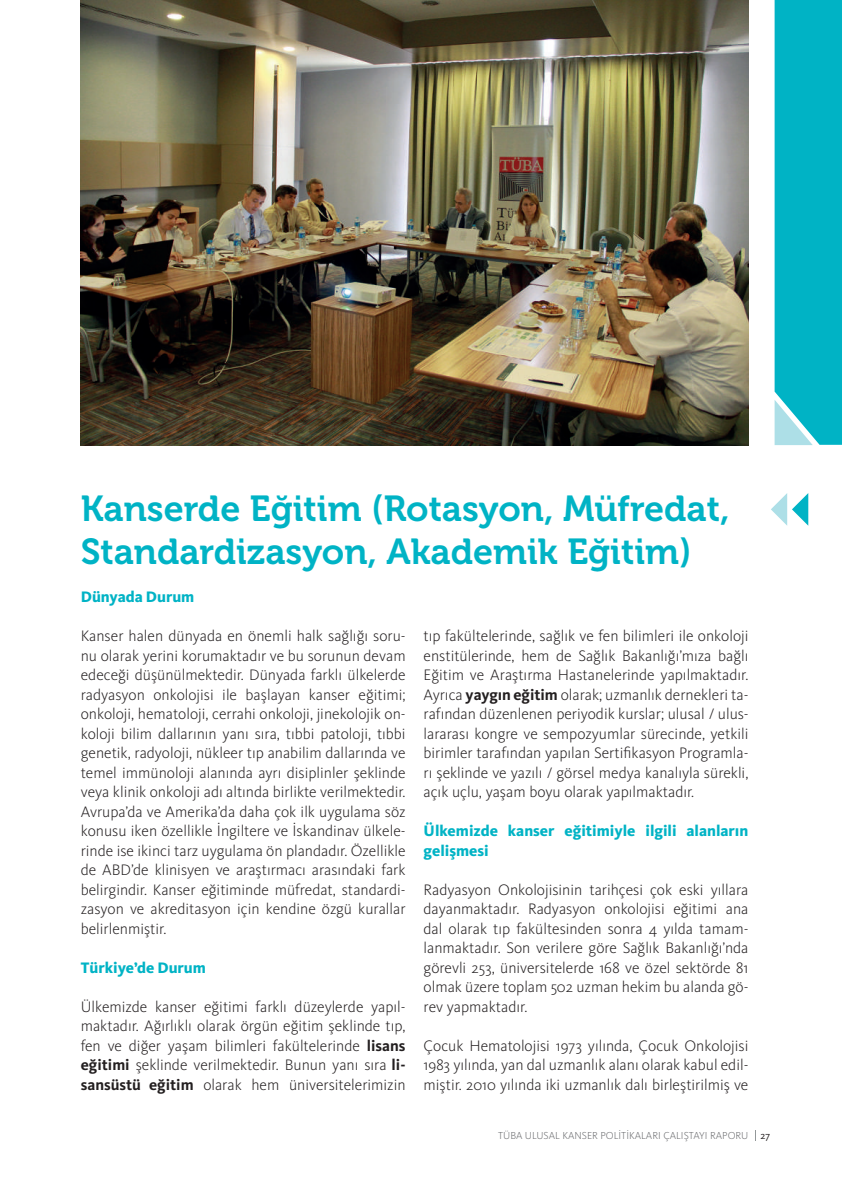
<style>
.page{position:relative;width:842px;height:1195px;background:#fff}
.page>*{position:absolute;margin:0;border:0;box-sizing:border-box;transform-origin:0 0}
.t1{font:36px/43.2px "Museo 700";color:#00b3c5}
.t2{font:300 15.75px/19.5px "Kievit OT";color:#231f20;text-align:justify}
.t3{font:800 15.75px/19.5px "Kievit OT";color:#00b3c5}
.t4{font:300 10.5px "Kievit OT";color:#6c6d70}
.s1{font-weight:700}
.s2{font-weight:400;color:#231f20}
</style>
<div class="page">
<div style="left:775px;top:0;width:67px;height:445px;background:#00b3c5"></div>
<svg style="left:771px;top:493px;width:37px;height:33px"></svg>
<img style="left:81px;top:0;width:667px;height:445px">
<h1 class="t1" style="left:81px;top:488px;width:650px">Kanserde Eğitim (Rotasyon, Müfredat,<br>Standardizasyon, Akademik Eğitim)</h1>
<p class="t3" style="left:81px;top:587px;width:115px">Dünyada Durum</p>
<p class="t2" style="left:81px;top:627px;width:326px">Kanser halen dünyada en önemli halk sağlığı soru&shy;nu olarak yerini korumaktadır ve bu sorunun devam edeceği düşünülmektedir. Dünyada farklı ülkelerde radyasyon onkolojisi ile başlayan kanser eğitimi; onkoloji, hematoloji, cerrahi onkoloji, jinekolojik on&shy;koloji bilim dallarının yanı sıra, tıbbi patoloji, tıbbi genetik, radyoloji, nükleer tıp anabilim dallarında ve temel immünoloji alanında ayrı disiplinler şeklinde veya klinik onkoloji adı altında birlikte verilmektedir.<br>Avrupa’da ve Amerika’da daha çok ilk uygulama söz konusu iken özellikle İngiltere ve İskandinav ülkele&shy;rinde ise ikinci tarz uygulama ön plandadır. Özellikle de ABD’de klinisyen ve araştırmacı arasındaki fark belirgindir. Kanser eğitiminde müfredat, standardi&shy;zasyon ve akreditasyon için kendine özgü kurallar belirlenmiştir.</p>
<p class="t3" style="left:81px;top:958px;width:127px">Türkiye’de Durum</p>
<p class="t2" style="left:81px;top:997px;width:326px">Ülkemizde kanser eğitimi farklı düzeylerde yapıl&shy;maktadır. Ağırlıklı olarak örgün eğitim şeklinde tıp, fen ve diğer yaşam bilimleri fakültelerinde <span class="s1">lisans eğitimi</span> şeklinde verilmektedir. Bunun yanı sıra <span class="s1">li&shy;sansüstü eğitim</span> olarak hem üniversitelerimizin</p>
<p class="t2" style="left:424px;top:627px;width:326px">tıp fakültelerinde, sağlık ve fen bilimleri ile onkoloji enstitülerinde, hem de Sağlık Bakanlığı’mıza bağlı Eğitim ve Araştırma Hastanelerinde yapılmaktadır.<br>Ayrıca <span class="s1">yaygın eğitim</span> olarak; uzmanlık dernekleri ta&shy;rafından düzenlenen periyodik kurslar; ulusal / ulus&shy;lararası kongre ve sempozyumlar sürecinde, yetkili birimler tarafından yapılan Sertifikasyon Programla&shy;rı şeklinde ve yazılı / görsel medya kanalıyla sürekli, açık uçlu, yaşam boyu olarak yapılmaktadır.</p>
<p class="t3" style="left:424px;top:821px;width:326px">Ülkemizde kanser eğitimiyle ilgili alanların gelişmesi</p>
<p class="t2" style="left:424px;top:880px;width:326px">Radyasyon Onkolojisinin tarihçesi çok eski yıllara dayanmaktadır. Radyasyon onkolojisi eğitimi ana dal olarak tıp fakültesinden sonra 4 yılda tamam&shy;lanmaktadır. Son verilere göre Sağlık Bakanlığı’nda görevli 253, üniversitelerde 168 ve özel sektörde 81 olmak üzere toplam 502 uzman hekim bu alanda gö&shy;rev yapmaktadır.</p>
<p class="t2" style="left:424px;top:1036px;width:326px">Çocuk Hematolojisi 1973 yılında, Çocuk Onkolojisi 1983 yılında, yan dal uzmanlık alanı olarak kabul edil&shy;miştir. 2010 yılında iki uzmanlık dalı birleştirilmiş ve</p>
<p class="t4" style="left:498px;top:1129px;width:273px">TÜBA ULUSAL KANSER POLİTİKALARI ÇALIŞTAYI RAPORU <span class="s2">27</span></p>
</div>
